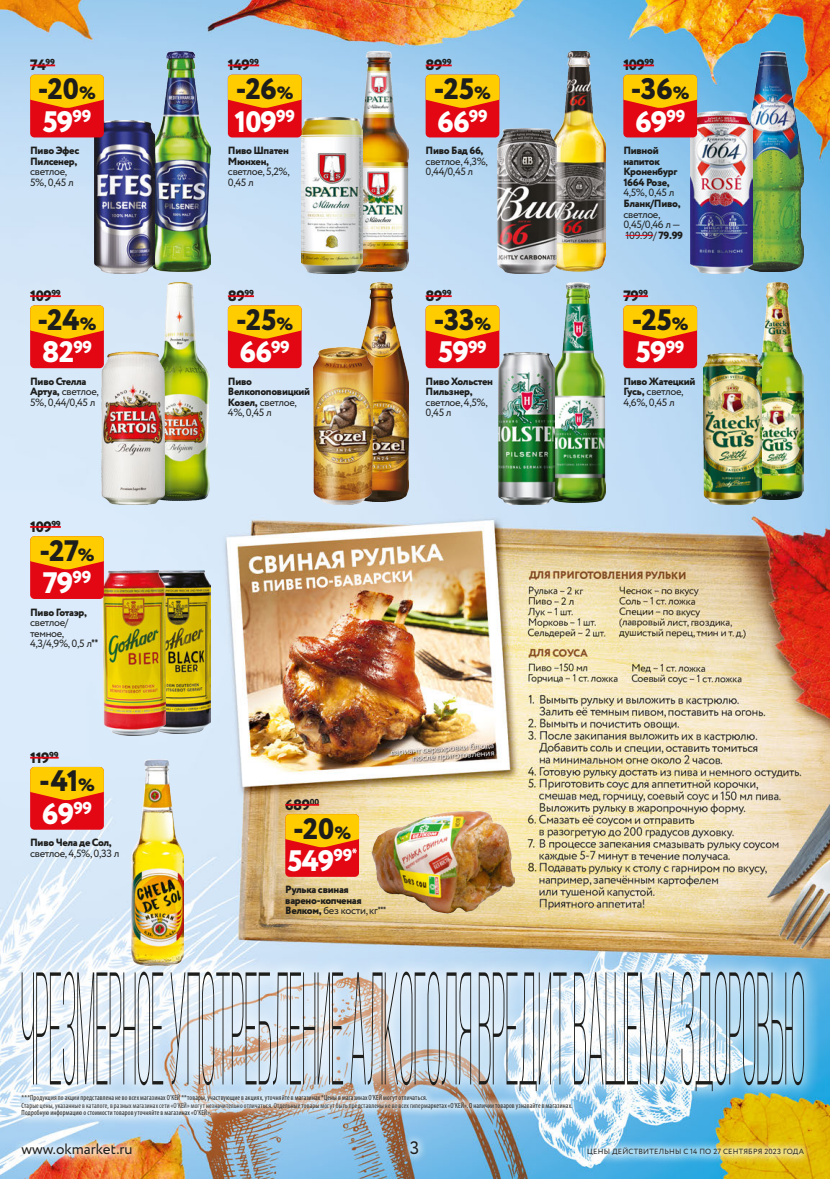
<style>
.page{position:relative;width:830px;height:1179px;background:#fff}
.page>*{position:absolute;margin:0;border:0;box-sizing:border-box;transform-origin:0 0}
.t1{font:800 29.55px "Circe";letter-spacing:-.03em;color:#fff}
.t2{font:800 29.55px "Circe";letter-spacing:-.005em;color:#1d1d1b}
.t3{font:18px "Circe";color:#1d1d1b}
.t4{font:800 15px "Circe";letter-spacing:-.03em;color:#1d1d1b}
.t5{font:15px "Circe";color:#1d1d1b}
.t6{font:10.5px/10.5px "Circe";letter-spacing:-.03em;color:#1d1d1b}
.t7{font:800 10.5px/10.5px "Circe";letter-spacing:-.03em;color:#1d1d1b}
.t8{font:condensed 7.5px/7.5px "Myriad Pro";letter-spacing:.02em;color:#1d1d1b;scale:.95 1}
.t9{font:7.5px "Circe";letter-spacing:.03em;color:#1d1d1b}
.s1{font-size:17.7px}
.s2{font-weight:800}
.s3{font-family:"PT Sans";font-weight:700;font-stretch:condensed}
.s4{font-weight:400}
.s5{font-family:"PT Sans";font-weight:400;font-stretch:condensed}
</style>
<div class="page">
<img style="left:0;top:0;width:830px;height:1179px">
<img style="left:152px;top:51px;width:58px;height:221px">
<img style="left:95px;top:120px;width:59px;height:154px">
<div style="left:30px;top:75px;width:74px;height:62px;background:#e30613;border-radius:4px"></div>
<svg style="left:30px;top:75px;width:74px;height:33px;background:#fbb303"></svg>
<svg style="left:30px;top:65px;width:25px;height:1px"></svg>
<img style="left:349px;top:51px;width:59px;height:220px">
<img style="left:302px;top:118px;width:61px;height:156px">
<div style="left:228px;top:75px;width:74px;height:62px;background:#e30613;border-radius:4px"></div>
<svg style="left:228px;top:75px;width:74px;height:33px;background:#fbb303"></svg>
<svg style="left:228px;top:65px;width:31px;height:1px"></svg>
<img style="left:740px;top:51px;width:63px;height:221px">
<img style="left:691px;top:111px;width:61px;height:163px">
<svg style="left:625px;top:235px;width:28px;height:1px"></svg>
<div style="left:623px;top:75px;width:74px;height:62px;background:#e30613;border-radius:4px"></div>
<svg style="left:623px;top:75px;width:74px;height:33px;background:#fab303"></svg>
<svg style="left:623px;top:65px;width:31px;height:1px"></svg>
<img style="left:151px;top:282px;width:59px;height:218px">
<img style="left:102px;top:351px;width:62px;height:153px">
<div style="left:30px;top:305px;width:74px;height:63px;background:#e30613;border-radius:4px"></div>
<svg style="left:30px;top:305px;width:74px;height:34px;background:#fab105"></svg>
<hr style="left:30px;top:295px;width:21px;height:2px;background:#e30613">
<svg style="left:51px;top:295px;width:10px;height:2px"></svg>
<img style="left:352px;top:282px;width:56px;height:220px">
<img style="left:314px;top:347px;width:59px;height:157px">
<div style="left:228px;top:305px;width:74px;height:63px;background:#e30613;border-radius:4px"></div>
<svg style="left:228px;top:305px;width:74px;height:34px;background:#fab205"></svg>
<svg style="left:228px;top:295px;width:26px;height:2px"></svg>
<img style="left:551px;top:282px;width:55px;height:221px">
<img style="left:499px;top:352px;width:56px;height:152px">
<div style="left:426px;top:305px;width:73px;height:63px;background:#e30613;border-radius:4px"></div>
<svg style="left:426px;top:305px;width:73px;height:34px;background:#fab204"></svg>
<svg style="left:426px;top:295px;width:26px;height:2px"></svg>
<img style="left:752px;top:282px;width:52px;height:217px">
<img style="left:704px;top:353px;width:58px;height:151px">
<div style="left:623px;top:305px;width:74px;height:63px;background:#e30613;border-radius:4px"></div>
<svg style="left:623px;top:305px;width:74px;height:34px;background:#fab105"></svg>
<svg style="left:623px;top:295px;width:25px;height:2px"></svg>
<img style="left:372px;top:810px;width:142px;height:103px">
<div style="left:285px;top:814px;width:74px;height:63px;background:#e30613;border-radius:4px"></div>
<svg style="left:285px;top:814px;width:74px;height:33px;background:#fbb502"></svg>
<svg style="left:285px;top:804px;width:34px;height:1px"></svg>
<img style="left:166px;top:571px;width:44px;height:163px">
<img style="left:102px;top:571px;width:64px;height:164px">
<div style="left:30px;top:536px;width:74px;height:63px;background:#e30613;border-radius:4px"></div>
<svg style="left:30px;top:536px;width:74px;height:33px;background:#fbb503"></svg>
<hr style="left:30px;top:526px;width:21px;height:2px;background:#e30613">
<svg style="left:51px;top:526px;width:10px;height:2px"></svg>
<img style="left:131px;top:759px;width:52px;height:197px">
<div style="left:30px;top:767px;width:74px;height:62px;background:#e30613;border-radius:4px"></div>
<svg style="left:30px;top:767px;width:74px;height:33px;background:#fbb503"></svg>
<svg style="left:30px;top:757px;width:29px;height:1px"></svg>
<img style="left:551px;top:51px;width:54px;height:220px">
<img style="left:497px;top:129px;width:60px;height:145px">
<div style="left:426px;top:75px;width:73px;height:62px;background:#e30613;border-radius:4px"></div>
<svg style="left:426px;top:75px;width:73px;height:33px;background:#fbb402"></svg>
<svg style="left:426px;top:65px;width:26px;height:1px"></svg>
<svg style="left:402px;top:1132px;width:26px;height:31px"></svg>
<img style="left:13px;top:1134px;width:128px;height:30px">
<svg style="left:578px;top:1138px;width:234px;height:26px;background:#a9c7a5"></svg>
<svg style="left:6px;top:956px;width:814px;height:149px;background:#b6d7e5"></svg>
<svg style="left:22px;top:971px;width:782px;height:120px"></svg>
<img style="left:12px;top:1092px;width:569px;height:34px">
<svg style="left:12px;top:1084px;width:424px;height:26px;background:#d2dae1"></svg>
<h3 class="t4" style="left:30px;top:55px;width:27px">74<sup>99</sup></h3>
<h1 class="t2" style="left:38px;top:69px;width:60px">-20<span class="s1">%</span></h1>
<h1 class="t1" style="left:43px;top:101px;width:50px">59<sup>99</sup></h1>
<h3 class="t7" style="left:30px;top:146px;width:51px">Пиво Эфес<br>Пилсенер,</h3>
<h3 class="t6" style="left:30px;top:167px;width:45px">светлое,<br>5%, 0,45 л</h3>
<h3 class="t4" style="left:30px;top:286px;width:32px">109<sup>99</sup></h3>
<h1 class="t2" style="left:37px;top:300px;width:61px">-24<span class="s1">%</span></h1>
<h1 class="t1" style="left:42px;top:332px;width:52px">82<sup>99</sup></h1>
<h3 class="t6" style="left:30px;top:376px;width:70px"><span class="s2">Пиво Стелла<br>Артуа,</span> светлое,<br>5%, 0,44/0,45 л</h3>
<h3 class="t4" style="left:30px;top:516px;width:32px">109<sup>99</sup></h3>
<h1 class="t2" style="left:39px;top:530px;width:57px">-27<span class="s1">%</span></h1>
<h1 class="t1" style="left:43px;top:563px;width:50px">79<sup>99</sup></h1>
<h3 class="t7" style="left:30px;top:607px;width:59px">Пиво Готаэр,</h3>
<h3 class="t6" style="left:30px;top:617px;width:69px">светлое/ темное,<br>4,3/4,9%, 0,5 л<span class="s3">**</span></h3>
<h3 class="t4" style="left:30px;top:747px;width:30px">119<sup>99</sup></h3>
<h1 class="t2" style="left:39px;top:761px;width:57px">-41<span class="s1">%</span></h1>
<h1 class="t1" style="left:42px;top:793px;width:52px">69<sup>99</sup></h1>
<h3 class="t7" style="left:30px;top:838px;width:83px">Пиво Чела де Сол,</h3>
<h3 class="t6" style="left:30px;top:848px;width:91px">светлое, 4,5%, 0,33 л</h3>
<h3 class="t4" style="left:228px;top:55px;width:33px">149<sup>99</sup></h3>
<h1 class="t2" style="left:236px;top:69px;width:59px">-26<span class="s1">%</span></h1>
<h1 class="t1" style="left:234px;top:101px;width:62px">109<sup>99</sup></h1>
<h3 class="t7" style="left:228px;top:146px;width:62px">Пиво Шпатен<br>Мюнхен,</h3>
<h3 class="t6" style="left:228px;top:167px;width:63px">светлое, 5,2%,<br>0,45 л</h3>
<h3 class="t4" style="left:228px;top:286px;width:28px">89<sup>99</sup></h3>
<h1 class="t2" style="left:236px;top:300px;width:59px">-25<span class="s1">%</span></h1>
<h1 class="t1" style="left:240px;top:332px;width:52px">66<sup>99</sup></h1>
<h3 class="t7" style="left:228px;top:376px;width:84px">Пиво<br>Велкопоповицкий<br>Козел, <span class="s4">светлое,<br>4%, 0,45 л</span></h3>
<h3 class="t4" style="left:426px;top:55px;width:28px">89<sup>99</sup></h3>
<h1 class="t2" style="left:434px;top:69px;width:59px">-25<span class="s1">%</span></h1>
<h1 class="t1" style="left:437px;top:101px;width:52px">66<sup>99</sup></h1>
<h3 class="t7" style="left:426px;top:146px;width:59px">Пиво Бад 66,</h3>
<h3 class="t6" style="left:426px;top:156px;width:64px">светлое, 4,3%,<br>0,44/0,45 л</h3>
<h3 class="t4" style="left:426px;top:286px;width:28px">89<sup>99</sup></h3>
<h1 class="t2" style="left:434px;top:300px;width:59px">-33<span class="s1">%</span></h1>
<h1 class="t1" style="left:438px;top:332px;width:50px">59<sup>99</sup></h1>
<h3 class="t7" style="left:426px;top:376px;width:69px">Пиво Хольстен<br>Пильзнер,</h3>
<h3 class="t6" style="left:426px;top:397px;width:64px">светлое, 4,5%,<br>0,45 л</h3>
<h3 class="t4" style="left:285px;top:794px;width:35px">689<sup>00</sup></h3>
<h1 class="t2" style="left:293px;top:808px;width:60px">-20<span class="s1">%</span></h1>
<h1 class="t1" style="left:287px;top:841px;width:71px">549<sup>99</sup><sup>*</sup></h1>
<h3 class="t7" style="left:285px;top:885px;width:102px">Рулька свиная варено-копченая<br>Велком, <span class="s4">без кости, кг</span><span class="s5">***</span></h3>
<h3 class="t4" style="left:623px;top:55px;width:32px">109<sup>99</sup></h3>
<h1 class="t2" style="left:631px;top:69px;width:60px">-36<span class="s1">%</span></h1>
<h1 class="t1" style="left:635px;top:101px;width:52px">69<sup>99</sup></h1>
<h3 class="t7" style="left:623px;top:146px;width:56px">Пивной напиток<br>Кроненбург<br>1664 Розе,</h3>
<h3 class="t6" style="left:623px;top:188px;width:52px">4,5%, 0,45 л</h3>
<h3 class="t7" style="left:623px;top:199px;width:59px">Бланк/Пиво,</h3>
<h3 class="t6" style="left:623px;top:209px;width:61px">светлое,<br>0,45/0,46 л —<br>109.99/ <span class="s2">79.99</span></h3>
<h3 class="t4" style="left:623px;top:286px;width:26px">79<sup>99</sup></h3>
<h1 class="t2" style="left:632px;top:300px;width:59px">-25<span class="s1">%</span></h1>
<h1 class="t1" style="left:636px;top:332px;width:50px">59<sup>99</sup></h1>
<h3 class="t6" style="left:623px;top:376px;width:74px"><span class="s2">Пиво Жатецкий<br>Гусь,</span> светлое,<br>4,6%, 0,45 л</h3>
<p class="t8" style="left:22px;top:1093px;width:428px">***Продукция по акции представлена не во всех магазинах О'КЕЙ **товары, участвующие в акциях, уточняйте в магазинах *Цены в магазинах О'КЕЙ могут отличаться.</p>
<p class="t8" style="left:22px;top:1101px;width:581px">Старые цены, указанные в каталоге, в разных магазинах сети «О'КЕЙ» могут незначительно отличаться. Отдельные товары могут быть представлены не во всех гипермаркетах «О'КЕЙ». О наличии товаров узнавайте в магазинах.<br>Подробную информацию о стоимости товаров уточняйте в магазинах «О'КЕЙ».</p>
<h3 class="t5" style="left:22px;top:1139px;width:113px">www.okmarket.ru</h3>
<h2 class="t3" style="left:410px;top:1136px;width:11px">3</h2>
<p class="t9" style="left:587px;top:1146px;width:142px">ЦЕНЫ ДЕЙСТВИТЕЛЬНЫ с 14 по 27 сент</p>
<p class="t9" style="left:743px;top:1146px;width:62px">ября 2023 года</p>
</div>
